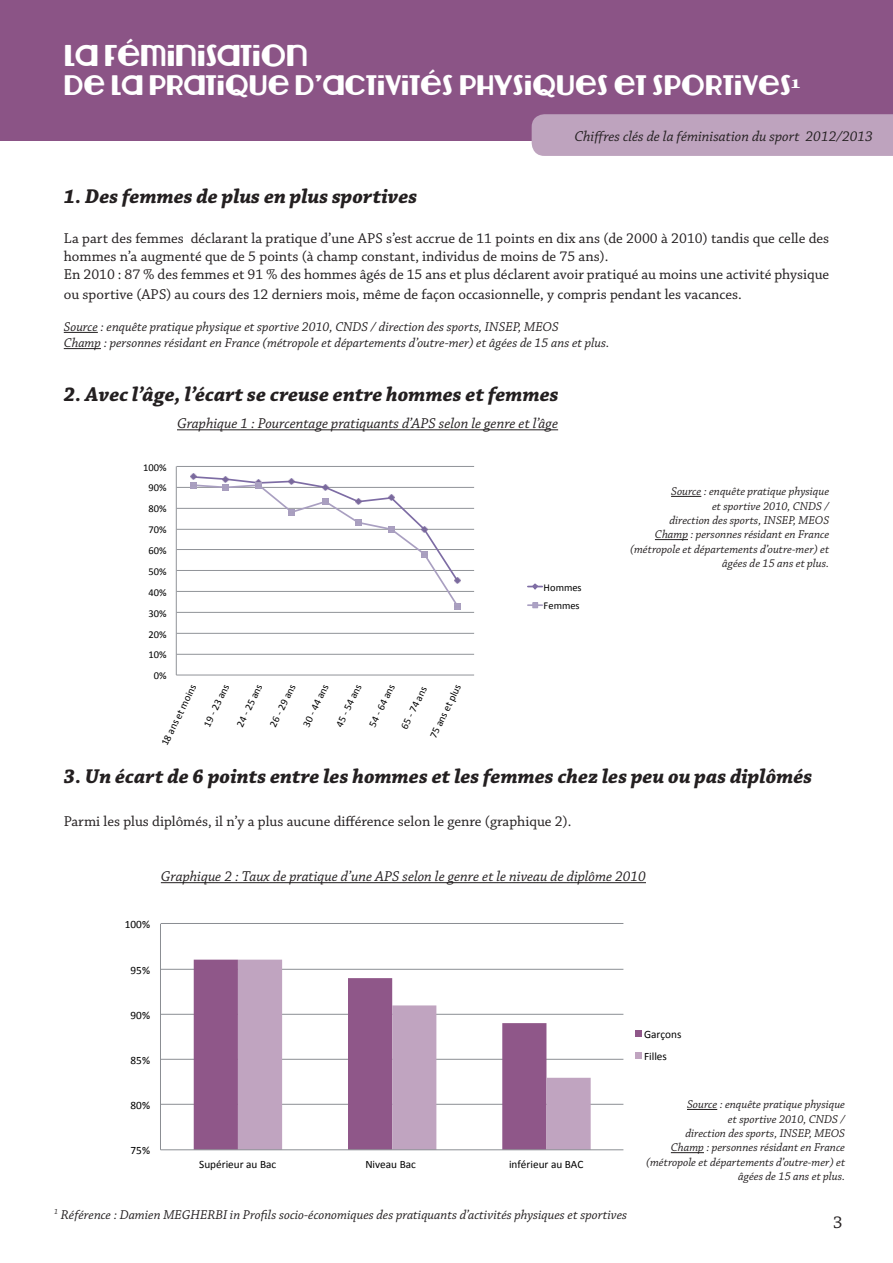
<style>
.page{position:relative;width:893px;height:1263px;background:#fff}
.page>*{position:absolute;margin:0;border:0;box-sizing:border-box;transform-origin:0 0}
.t1{font:24px "Lemondrop";color:#fff}
.t2{font:22.5px "Lemondrop";color:#fff}
.t3{font:italic 700 21px "Chaparral Pro";color:#231f20}
.t4{font:18px "Chaparral Pro";color:#231f20}
.t5{font:15px/18px "Chaparral Pro";color:#231f20}
.t6{font:italic 15px "Chaparral Pro";color:#231f20}
.t7{font:italic 13.5px/16.2px "Chaparral Pro";color:#231f20}
.t8{font:italic 12px/14.4px "Chaparral Pro";color:#231f20;text-align:right}
.t9{font:11.25px/21.6px "Calibri";color:#000}
.t10{font:10.5px/18.6px "Calibri";color:#000}
</style>
<div class="page">
<div style="left:0;top:0;width:893px;height:140px;background:#8b5486"></div>
<hr style="left:64px;top:332px;width:34px;height:1px;background:#231f20">
<hr style="left:64px;top:348px;width:37px;height:1px;background:#231f20">
<hr style="left:177px;top:429px;width:381px;height:1px;background:#231f20">
<hr style="left:671px;top:496px;width:30px;height:1px;background:#231f20">
<hr style="left:655px;top:539px;width:33px;height:1px;background:#231f20">
<hr style="left:161px;top:882px;width:485px;height:1px;background:#231f20">
<div style="left:532px;top:114px;width:361px;height:42px;background:#bea3be"></div>
<svg style="left:175px;top:466px;width:368px;height:210px"></svg>
<svg style="left:160px;top:923px;width:529px;height:231px"></svg>
<hr style="left:687px;top:1109px;width:30px;height:1px;background:#231f20">
<hr style="left:671px;top:1152px;width:33px;height:1px;background:#231f20">
<h1 class="t1" style="left:64px;top:39px;width:246px">LA FÉMINISATION</h1>
<h2 class="t2" style="left:64px;top:70px;width:738px">DE LA PRATIQUE D’ACTIVITÉS PHYSIQUES ET SPORTIVES<sup>1</sup></h2>
<p class="t6" style="left:574px;top:128px;width:300px">Chiffres clés de la féminisation du sport 2012/2013</p>
<h3 class="t3" style="left:64px;top:184px;width:355px">1. Des femmes de plus en plus sportives</h3>
<p class="t5" style="left:64px;top:230px;width:767px">La part des femmes déclarant la pratique d’une APS s’est accrue de 11 points en dix ans (de 2000 à 2010) tandis que celle des hommes n’a augmenté que de 5 points (à champ constant, individus de moins de 75 ans).<br>En 2010 : 87 % des femmes et 91 % des hommes âgés de 15 ans et plus déclarent avoir pratiqué au moins une activité physique</p>
<p class="t5" style="left:64px;top:285px;width:680px">ou sportive (APS) au cours des 12 derniers mois, même de façon occasionnelle, y compris pendant les vacances.</p>
<p class="t7" style="left:64px;top:319px;width:547px">Source : enquête pratique physique et sportive 2010, CNDS / direction des sports, INSEP, MEOS<br>Champ : personnes résidant en France (métropole et départements d’outre-mer) et âgées de 15 ans et plus.</p>
<h3 class="t3" style="left:64px;top:382px;width:496px">2. Avec l’âge, l’écart se creuse entre hommes et femmes</h3>
<p class="t6" style="left:177px;top:415px;width:383px">Graphique 1 : Pourcentage pratiquants d’APS selon le genre et l’âge</p>
<p class="t10" style="left:143px;top:458px;width:25px">100%</p>
<p class="t10" style="left:148px;top:479px;width:20px">90%</p>
<p class="t10" style="left:148px;top:500px;width:20px">80%</p>
<p class="t10" style="left:148px;top:520px;width:20px">70%</p>
<p class="t10" style="left:148px;top:541px;width:20px">60%</p>
<p class="t10" style="left:148px;top:562px;width:20px">50%</p>
<p class="t10" style="left:148px;top:583px;width:20px">40%</p>
<p class="t10" style="left:148px;top:604px;width:20px">30%</p>
<p class="t10" style="left:148px;top:625px;width:20px">20%</p>
<p class="t10" style="left:148px;top:646px;width:20px">10%</p>
<p class="t10" style="left:154px;top:666px;width:14px">0%</p>
<p class="t10" style="left:544px;top:578px;width:40px">Hommes<br>Femmes</p>
<p class="t10" style="left:156px;top:741px;width:68px;rotate:-64deg">18 ans et moins</p>
<p class="t10" style="left:198px;top:722px;width:48px;rotate:-64deg">19 --‐23 ans</p>
<p class="t10" style="left:231px;top:722px;width:48px;rotate:-64deg">24 --‐25 ans</p>
<p class="t10" style="left:264px;top:722px;width:48px;rotate:-64deg">26 --‐29 ans</p>
<p class="t10" style="left:297px;top:722px;width:48px;rotate:-64deg">30 --‐44 ans</p>
<p class="t10" style="left:330px;top:722px;width:48px;rotate:-64deg">45 --‐54 ans</p>
<p class="t10" style="left:363px;top:722px;width:48px;rotate:-64deg">54 --‐64 ans</p>
<p class="t10" style="left:395px;top:724px;width:48px;rotate:-64deg">65 --‐74 ans</p>
<p class="t10" style="left:424px;top:733px;width:60px;rotate:-64deg">75 ans et plus</p>
<p class="t8" style="left:630px;top:485px;width:201px">Source : enquête pratique physique<br>et sportive 2010, CNDS /<br>direction des sports, INSEP, MEOS<br>Champ : personnes résidant en France (métropole et départements d’outre-mer) et âgées de 15 ans et plus.</p>
<h3 class="t3" style="left:64px;top:764px;width:750px">3. Un écart de 6 points entre les hommes et les femmes chez les peu ou pas diplômés</h3>
<p class="t5" style="left:64px;top:813px;width:509px">Parmi les plus diplômés, il n’y a plus aucune différence selon le genre (graphique 2).</p>
<p class="t6" style="left:161px;top:868px;width:487px">Graphique 2 : Taux de pratique d’une APS selon le genre et le niveau de diplôme 2010</p>
<p class="t9" style="left:125px;top:914px;width:27px">100%</p>
<p class="t9" style="left:131px;top:959px;width:21px">95%</p>
<p class="t9" style="left:131px;top:1004px;width:21px">90%</p>
<p class="t9" style="left:131px;top:1049px;width:21px">85%</p>
<p class="t9" style="left:131px;top:1094px;width:21px">80%</p>
<p class="t9" style="left:131px;top:1140px;width:21px">75%</p>
<p class="t9" style="left:199px;top:1154px;width:79px">Supérieur au Bac</p>
<p class="t9" style="left:365px;top:1154px;width:52px">Niveau Bac</p>
<p class="t9" style="left:509px;top:1154px;width:76px">inférieur au BAC</p>
<p class="t7" style="left:54px;top:1207px;width:575px"><sup>1</sup> Référence : Damien MEGHERBI in Profils socio-économiques des pratiquants d’activités physiques et sportives</p>
<p class="t9" style="left:644px;top:1024px;width:39px">Garçons<br>Filles</p>
<p class="t8" style="left:646px;top:1098px;width:201px">Source : enquête pratique physique<br>et sportive 2010, CNDS /<br>direction des sports, INSEP, MEOS<br>Champ : personnes résidant en France (métropole et départements d’outre-mer) et âgées de 15 ans et plus.</p>
<p class="t4" style="left:833px;top:1212px;width:11px">3</p>
</div>
